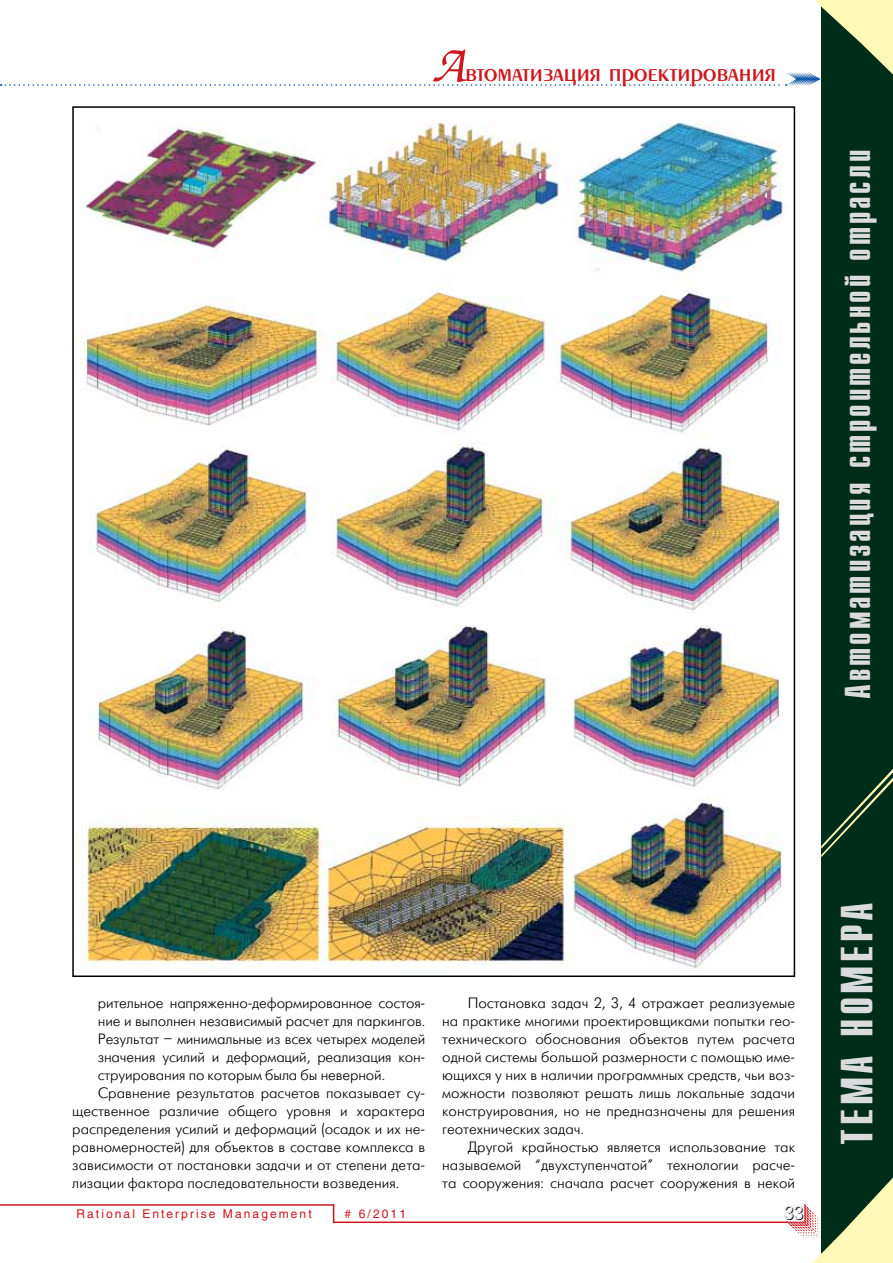
<style>
.page{position:relative;width:893px;height:1263px;background:#fff}
.page>*{position:absolute;margin:0;border:0;box-sizing:border-box;transform-origin:0 0}
.t1{font:700 45px "Compact C";letter-spacing:.08em;color:#dadbdc}
.t2{font:700 36px "Compact C";letter-spacing:.08em;color:#dadbdc}
.t3{font:27px "Penta Demi";color:#ce171e}
.t4{font:18px "Futuris Shadow C";color:#000}
.t5{font:15px/18px "Futuris Light C";color:#000;text-align:justify}
.t6{font:12px "Helios";letter-spacing:.17em;color:#ce171e}
.s1{font-family:"Zapf Chancery C";font-size:54px}
</style>
<div class="page">
<hr style="left:0;top:1204px;width:334px;height:2px;background:#ce171e">
<svg style="left:333px;top:1206px;width:1px;height:15px"></svg>
<hr style="left:333px;top:1221px;width:455px;height:2px;background:#ce171e">
<img style="left:75px;top:122px;width:715px;height:849px">
<div style="left:821px;top:0;width:72px;height:1263px;background:#002d1a"></div>
<svg style="left:821px;top:769px;width:72px;height:88px"></svg>
<svg style="left:0;top:0;width:893px;height:86px"></svg>
<svg style="left:787px;top:1177px;width:106px;height:86px"></svg>
<h3 class="t3" style="left:432px;top:59px;width:346px"><span class="s1">А</span>втоматизация проектирования</h3>
<h2 class="t2" style="left:840px;top:699px;width:550px;rotate:-90deg">Автоматизация строительной отрасли</h2>
<p class="t5" style="left:98px;top:994px;width:329px">рительное напряженно-деформированное состоя-</p>
<p class="t5" style="left:98px;top:1012px;width:329px">ние и выполнен независимый расчет для паркингов.</p>
<p class="t5" style="left:98px;top:1030px;width:329px">Результат – минимальные из всех четырех моделей</p>
<p class="t5" style="left:98px;top:1048px;width:329px">значения усилий и деформаций, реализация кон-</p>
<p class="t5" style="left:98px;top:1066px;width:289px">струирования по которым была бы неверной.</p>
<p class="t5" style="left:98px;top:1084px;width:329px">Сравнение результатов расчетов показывает су-</p>
<p class="t5" style="left:72px;top:1102px;width:354px">щественное различие общего уровня и характера</p>
<p class="t5" style="left:72px;top:1120px;width:354px">распределения усилий и деформаций (осадок и их не-</p>
<p class="t5" style="left:72px;top:1138px;width:354px">равномерностей) для объектов в составе комплекса в</p>
<p class="t5" style="left:72px;top:1156px;width:354px">зависимости от постановки задачи и от степени дета-</p>
<p class="t5" style="left:72px;top:1174px;width:329px">лизации фактора последовательности возведения.</p>
<p class="t5" style="left:442px;top:994px;width:354px;text-indent:26px">Постановка задач 2, 3, 4 отражает реализуемые на практике многими проектировщиками попытки гео&shy;технического обоснования объектов путем расчета одной системы большой размерности с помощью име&shy;ющихся у них в наличии программных средств, чьи воз&shy;можности позволяют решать лишь локальные задачи конструирования, но не предназначены для решения геотехнических задач.</p>
<p class="t5" style="left:442px;top:1138px;width:354px;text-indent:26px">Другой крайностью является использование так называемой “двухступенчатой” технологии расче&shy;та сооружения: сначала расчет сооружения в некой</p>
<p class="t6" style="left:77px;top:1207px;width:237px">Rational Enterprise Management</p>
<p class="t4" style="left:784px;top:1204px;width:21px">33</p>
<p class="t6" style="left:345px;top:1207px;width:63px"># 6/2011</p>
<h1 class="t1" style="left:835px;top:1144px;width:244px;rotate:-90deg">ТЕМА НОМЕРА</h1>
</div>
